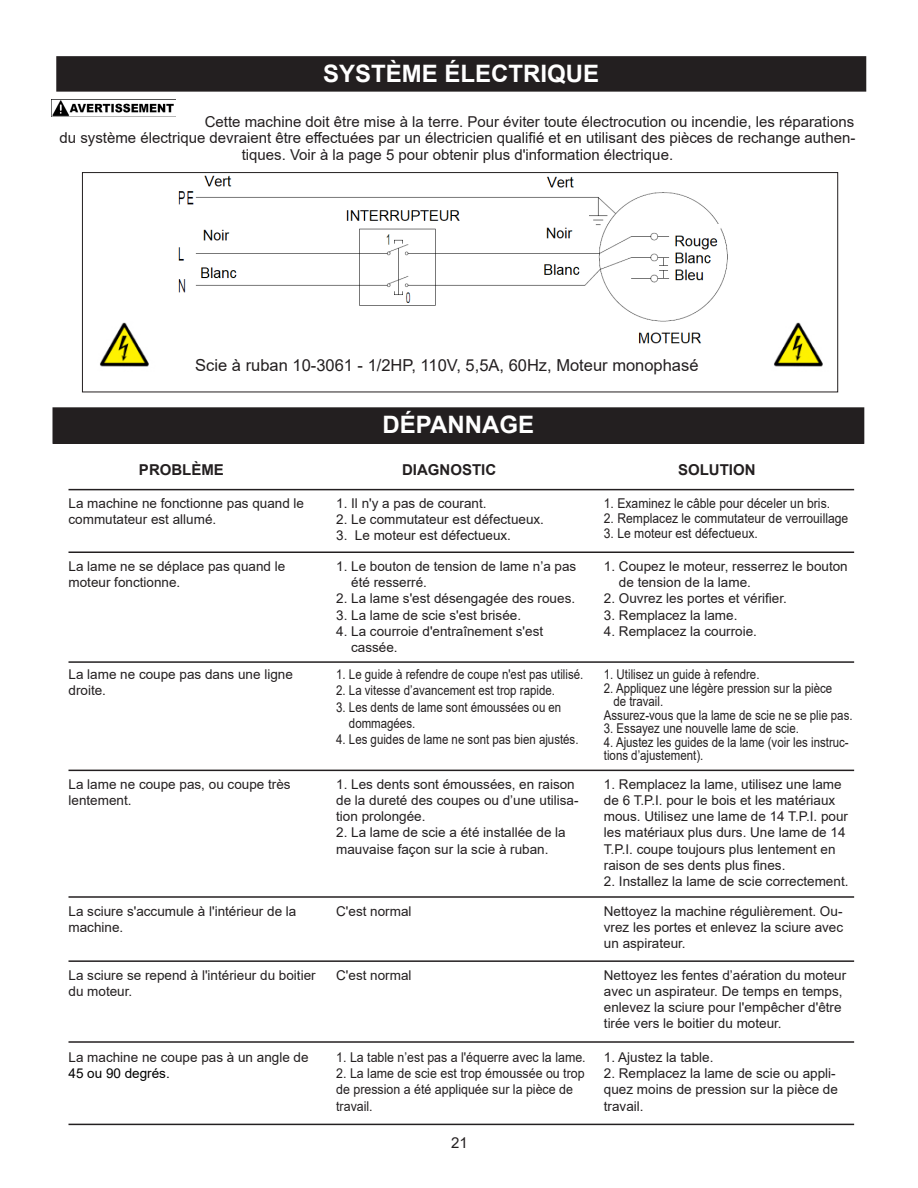
<style>
.page{position:relative;width:918px;height:1188px;background:#fff}
.page>*{position:absolute;margin:0;border:0;box-sizing:border-box;transform-origin:0 0}
.t1{font:700 24px "Arial";color:#fff}
.t2{font:16.5px "Arial";color:#231f20}
.t3{font:15px "Arial";color:#231f20}
.t4{font:700 15px "Arial";color:#231f20}
.t5{font:13.5px/16.2px "Arial";color:#231f20}
.t6{font:13.5px/16.2px "Arial";color:#231f20;scale:.85 1}
.t7{font:13.5px/16.2px "Arial";color:#231f20;scale:.92 1}
.t8{font:13.5px "Arial";color:#231f20;scale:.9 1}
.t9{font:13.5px "Arial";color:#000}
</style>
<div class="page">
<div style="left:53px;top:408px;width:811px;height:35px;background:#231f20"></div>
<div style="left:52px;top:407px;width:812px;height:37px;border:2px solid #231f20"></div>
<hr style="left:69px;top:1124px;width:785px;height:1px;background:#231f20">
<hr style="left:69px;top:489px;width:785px;height:1px;background:#231f20">
<hr style="left:69px;top:552px;width:785px;height:1px;background:#231f20">
<hr style="left:69px;top:661px;width:785px;height:2px;background:#231f20">
<hr style="left:69px;top:770px;width:785px;height:1px;background:#231f20">
<hr style="left:69px;top:896px;width:785px;height:2px;background:#231f20">
<hr style="left:69px;top:960px;width:785px;height:2px;background:#231f20">
<hr style="left:69px;top:1041px;width:785px;height:2px;background:#231f20">
<img style="left:178px;top:175px;width:550px;height:169px">
<div style="left:82px;top:172px;width:756px;height:220px;border:1px solid #231f20"></div>
<div style="left:57px;top:57px;width:809px;height:34px;background:#231f20"></div>
<div style="left:56px;top:56px;width:810px;height:36px;border:2px solid #231f20"></div>
<img style="left:100px;top:322px;width:49px;height:45px">
<img style="left:774px;top:322px;width:49px;height:45px">
<img style="left:52px;top:100px;width:122px;height:16px">
<h1 class="t1" style="left:323px;top:56px;width:278px">SYSTÈME ÉLECTRIQUE</h1>
<p class="t3" style="left:205px;top:111px;width:651px">Cette machine doit être mise à la terre. Pour éviter toute électrocution ou incendie, les réparations</p>
<p class="t3" style="left:59px;top:128px;width:797px">du système électrique devraient être effectuées par un électricien qualifié et en utilisant des pièces de rechange authen-</p>
<p class="t3" style="left:242px;top:144px;width:433px">tiques. Voir à la page 5 pour obtenir plus d'information électrique.</p>
<p class="t2" style="left:195px;top:354px;width:505px">Scie à ruban 10-3061 - 1/2HP, 110V, 5,5A, 60Hz, Moteur monophasé</p>
<h1 class="t1" style="left:383px;top:408px;width:153px">DÉPANNAGE</h1>
<p class="t4" style="left:139px;top:459px;width:87px">PROBLÈME</p>
<p class="t4" style="left:402px;top:459px;width:96px">DIAGNOSTIC</p>
<p class="t4" style="left:678px;top:459px;width:79px">SOLUTION</p>
<p class="t5" style="left:69px;top:495px;width:237px">La machine ne fonctionne pas quand le commutateur est allumé.</p>
<p class="t5" style="left:336px;top:495px;width:152px">1. Il n'y a pas de courant.</p>
<p class="t8" style="left:604px;top:494px;width:253px">1. Examinez le câble pour déceler un bris.</p>
<p class="t8" style="left:604px;top:509px;width:273px">2. Remplacez le commutateur de verrouillage</p>
<p class="t8" style="left:604px;top:524px;width:173px">3. Le moteur est défectueux.</p>
<p class="t5" style="left:336px;top:511px;width:209px">2. Le commutateur est défectueux.</p>
<p class="t5" style="left:336px;top:527px;width:176px">3. Le moteur est défectueux.</p>
<p class="t5" style="left:69px;top:558px;width:218px">La lame ne se déplace pas quand le moteur fonctionne.</p>
<p class="t5" style="left:351px;top:558px;width:227px;text-indent:-15px">1. Le bouton de tension de lame n’a pas été resserré.</p>
<p class="t5" style="left:336px;top:590px;width:240px">2. La lame s'est désengagée des roues.</p>
<p class="t5" style="left:336px;top:607px;width:186px">3. La lame de scie s'est brisée.</p>
<p class="t5" style="left:351px;top:623px;width:193px;text-indent:-15px">4. La courroie d'entraînement s'est cassée.</p>
<p class="t5" style="left:69px;top:666px;width:226px">La lame ne coupe pas dans une ligne droite.</p>
<p class="t6" style="left:336px;top:666px;width:292px">1. Le guide à refendre de coupe n'est pas utilisé.</p>
<p class="t6" style="left:336px;top:682px;width:259px">2. La vitesse d’avancement est trop rapide.</p>
<p class="t6" style="left:349px;top:699px;width:251px;text-indent:-13px">3. Les dents de lame sont émoussées ou en dommagées.</p>
<p class="t6" style="left:336px;top:731px;width:287px">4. Les guides de lame ne sont pas bien ajustés.</p>
<p class="t5" style="left:69px;top:776px;width:224px">La lame ne coupe pas, ou coupe très lentement.</p>
<p class="t5" style="left:336px;top:776px;width:244px">1. Les dents sont émoussées, en raison de la dureté des coupes ou d’une utilisa&shy;tion prolongée.</p>
<p class="t5" style="left:336px;top:825px;width:231px">2. La lame de scie a été installée de la mauvaise façon sur la scie à ruban.</p>
<p class="t5" style="left:619px;top:558px;width:230px;text-indent:-15px">1. Coupez le moteur, resserrez le bouton de tension de la lame.</p>
<p class="t5" style="left:604px;top:590px;width:185px">2. Ouvrez les portes et vérifier.</p>
<p class="t5" style="left:604px;top:607px;width:135px">3. Remplacez la lame.</p>
<p class="t5" style="left:604px;top:623px;width:155px">4. Remplacez la courroie.</p>
<p class="t6" style="left:604px;top:666px;width:185px">1. Utilisez un guide à refendre.</p>
<p class="t6" style="left:604px;top:680px;width:270px">2. Appliquez une légère pression sur la pièce</p>
<p class="t6" style="left:613px;top:693px;width:60px">de travail.</p>
<p class="t6" style="left:604px;top:707px;width:294px">Assurez-vous que la lame de scie ne se plie pas.</p>
<p class="t6" style="left:604px;top:720px;width:231px">3. Essayez une nouvelle lame de scie.</p>
<p class="t6" style="left:604px;top:735px;width:290px;line-height:13.5px">4. Ajustez les guides de la lame (voir les instruc&shy;tions d’ajustement).</p>
<p class="t5" style="left:604px;top:776px;width:246px">1. Remplacez la lame, utilisez une lame de 6 T.P.I. pour le bois et les matériaux mous. Utilisez une lame de 14 T.P.I. pour les matériaux plus durs. Une lame de 14<br>T.P.I. coupe toujours plus lentement en raison de ses dents plus fines.</p>
<p class="t5" style="left:604px;top:873px;width:246px">2. Installez la lame de scie correctement.</p>
<p class="t5" style="left:69px;top:903px;width:229px">La sciure s'accumule à l'intérieur de la machine.</p>
<p class="t5" style="left:336px;top:903px;width:77px">C'est normal</p>
<p class="t5" style="left:604px;top:903px;width:241px;text-align:justify">Nettoyez la machine régulièrement. Ou&shy;vrez les portes et enlevez la sciure avec un aspirateur.</p>
<p class="t5" style="left:69px;top:967px;width:249px">La sciure se repend à l'intérieur du boitier du moteur.</p>
<p class="t5" style="left:336px;top:967px;width:77px">C'est normal</p>
<p class="t5" style="left:604px;top:967px;width:244px">Nettoyez les fentes d’aération du moteur avec un aspirateur. De temps en temps, enlevez la sciure pour l'empêcher d'être tirée vers le boitier du moteur.</p>
<p class="t5" style="left:69px;top:1049px;width:242px">La machine ne coupe pas à un angle de</p>
<p class="t9" style="left:69px;top:1064px;width:103px">45 ou 90 degrés.</p>
<p class="t7" style="left:336px;top:1049px;width:273px">1. La table n’est pas a l'équerre avec la lame.</p>
<p class="t7" style="left:336px;top:1065px;width:272px">2. La lame de scie est trop émoussée ou trop de pression a été appliquée sur la pièce de travail.</p>
<p class="t5" style="left:604px;top:1049px;width:111px">1. Ajustez la table.</p>
<p class="t5" style="left:604px;top:1065px;width:236px">2. Remplacez la lame de scie ou appli&shy;quez moins de pression sur la pièce de travail.</p>
<p class="t3" style="left:451px;top:1133px;width:18px">21</p>
</div>
